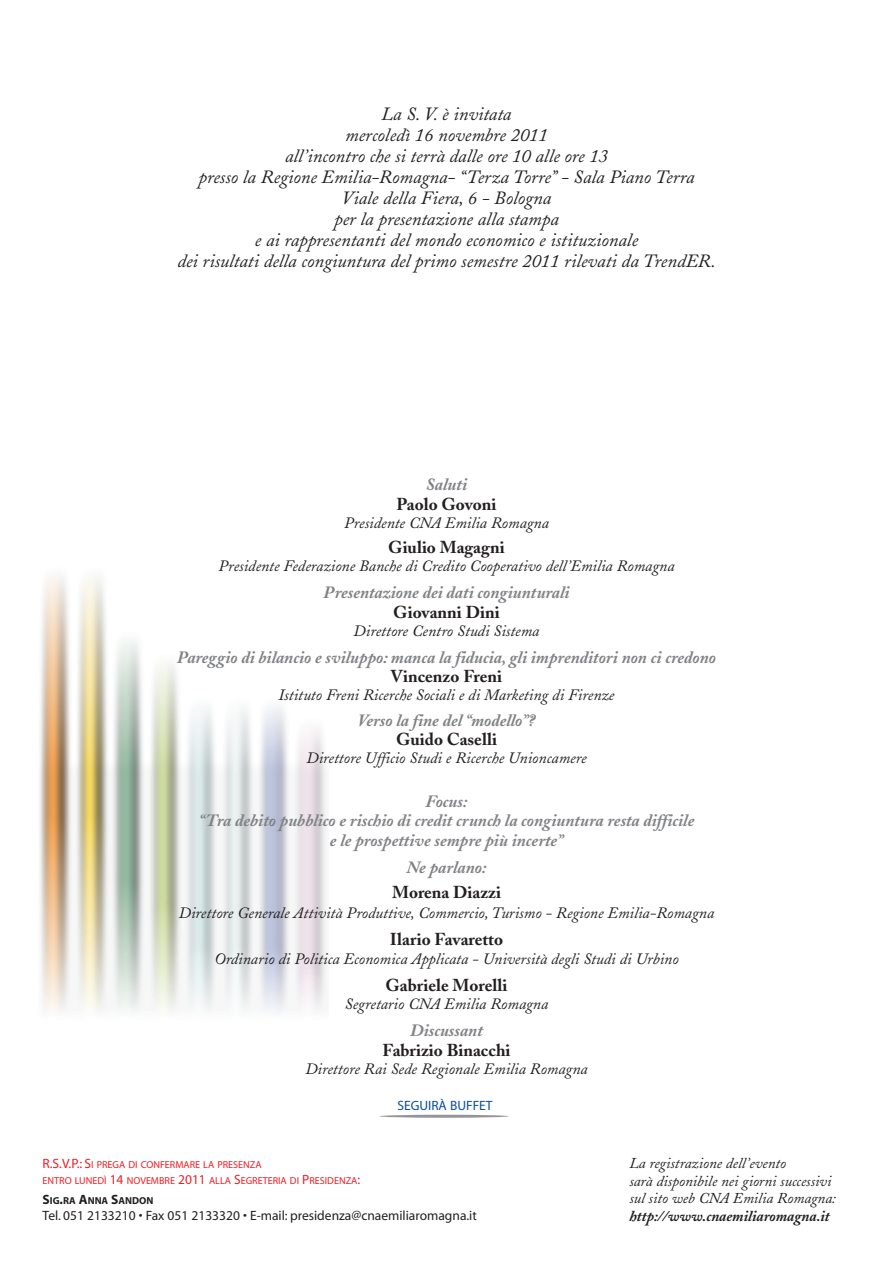
<style>
.page{position:relative;width:893px;height:1263px;background:#fff}
.page>*{position:absolute;margin:0;border:0;box-sizing:border-box;transform-origin:0 0}
.t1{font:italic 18.6px/21px "Adobe Caslon";color:#231f20;text-align:center}
.t2{font:italic 700 17.1px/19.5px "Adobe Caslon";color:#808285;text-align:center}
.t3{font:700 17.1px "Adobe Caslon";color:#231f20}
.t4{font:italic 15.75px "Adobe Caslon";color:#231f20}
.t5{font:italic 15px/17.5px "Adobe Caslon";color:#231f20}
.t6{font:italic 700 15px "Adobe Caslon";color:#231f20}
.t7{font:13.5px "Myriad";color:#231f20}
.t8{font:13.5px "Myriad";color:#0d4da1}
.t9{font:10.2px/16.2px "Myriad";color:#ee1d23}
.t10{font:700 10.2px "Myriad";color:#231f20}
.s1{font-size:13.5px}
</style>
<div class="page">
<img style="left:40px;top:576px;width:286px;height:436px">
<hr style="left:379px;top:1115px;width:130px;height:3px;background:#939598;border-radius:50%">
<p class="t1" style="left:177px;top:106px;width:540px">La S. V. è invitata<br>mercoledì 16 novembre 2011<br>all’incontro che si terrà dalle ore 10 alle ore 13<br>presso la Regione Emilia-Romagna- “Terza Torre” - Sala Piano Terra<br>Viale della Fiera, 6 - Bologna<br>per la presentazione alla stampa<br>e ai rappresentanti del mondo economico e istituzionale<br>dei risultati della congiuntura del primo semestre 2011 rilevati da TrendER.</p>
<p class="t2" style="left:426px;top:477px;width:43px">Saluti</p>
<p class="t3" style="left:396px;top:497px;width:102px">Paolo Govoni</p>
<p class="t4" style="left:344px;top:517px;width:206px">Presidente CNA Emilia Romagna</p>
<p class="t3" style="left:388px;top:540px;width:118px">Giulio Magagni</p>
<p class="t4" style="left:219px;top:561px;width:457px">Presidente Federazione Banche di Credito Cooperativo dell’Emilia Romagna</p>
<p class="t2" style="left:323px;top:585px;width:248px">Presentazione dei dati congiunturali</p>
<p class="t3" style="left:393px;top:605px;width:108px">Giovanni Dini</p>
<p class="t4" style="left:354px;top:625px;width:187px">Direttore Centro Studi Sistema</p>
<p class="t2" style="left:177px;top:650px;width:540px">Pareggio di bilancio e sviluppo: manca la fiducia, gli imprenditori non ci credono</p>
<p class="t3" style="left:391px;top:669px;width:113px">Vincenzo Freni</p>
<p class="t4" style="left:279px;top:690px;width:337px">Istituto Freni Ricerche Sociali e di Marketing di Firenze</p>
<p class="t2" style="left:358px;top:713px;width:179px">Verso la fine del “modello”?</p>
<p class="t3" style="left:396px;top:732px;width:103px">Guido Caselli</p>
<p class="t4" style="left:306px;top:753px;width:282px">Direttore Ufficio Studi e Ricerche Unioncamere</p>
<p class="t2" style="left:199px;top:794px;width:497px">Focus:<br>“Tra debito pubblico e rischio di credit crunch la congiuntura resta difficile e le prospettive sempre più incerte”</p>
<p class="t2" style="left:407px;top:860px;width:81px">Ne parlano:</p>
<p class="t3" style="left:392px;top:885px;width:110px">Morena Diazzi</p>
<p class="t4" style="left:179px;top:907px;width:537px">Direttore Generale Attività Produttive, Commercio, Turismo - Regione Emilia-Romagna</p>
<p class="t3" style="left:390px;top:932px;width:115px">Ilario Favaretto</p>
<p class="t4" style="left:214px;top:954px;width:466px">Ordinario di Politica Economica Applicata - Università degli Studi di Urbino</p>
<p class="t3" style="left:386px;top:978px;width:123px">Gabriele Morelli</p>
<p class="t4" style="left:345px;top:999px;width:205px">Segretario CNA Emilia Romagna</p>
<p class="t2" style="left:410px;top:1023px;width:74px">Discussant</p>
<p class="t3" style="left:382px;top:1043px;width:130px">Fabrizio Binacchi</p>
<p class="t4" style="left:305px;top:1063px;width:284px">Direttore Rai Sede Regionale Emilia Romagna</p>
<p class="t8" style="left:397px;top:1100px;width:97px">SEGUIRÀ BUFFET</p>
<p class="t9" style="left:43px;top:1157px;width:319px"><span class="s1">R.S.V.P.: S</span>I PREGA DI CONFERMARE LA PRESENZA<br>ENTRO LUNEDÌ <span class="s1">14</span> NOVEMBRE <span class="s1">2011</span> ALLA <span class="s1">S</span>EGRETERIA DI <span class="s1">P</span>RESIDENZA<span class="s1">:</span></p>
<p class="t10" style="left:43px;top:1196px;width:112px"><span class="s1">S</span>IG<span class="s1">.</span>RA <span class="s1">A</span>NNA <span class="s1">S</span>ANDON</p>
<p class="t7" style="left:43px;top:1210px;width:436px">Tel. 051 2133210 • Fax 051 2133320 • E-mail: presidenza@cnaemiliaromagna.it</p>
<p class="t5" style="left:629px;top:1157px;width:208px">La registrazione dell’evento<br>sarà disponibile nei giorni successivi sul sito web CNA Emilia Romagna:</p>
<p class="t6" style="left:629px;top:1211px;width:202px">http://www.cnaemiliaromagna.it</p>
</div>
